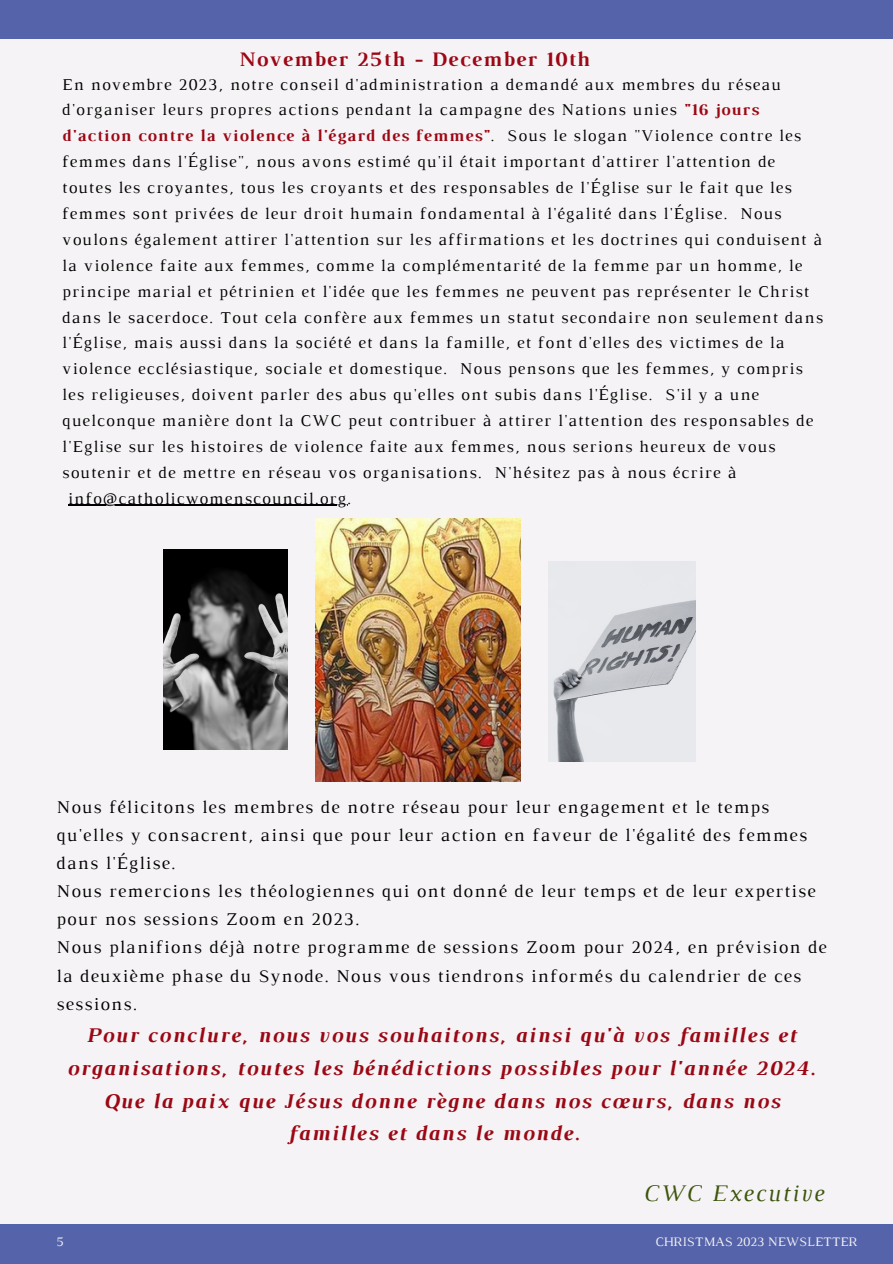
<style>
.page{position:relative;width:893px;height:1264px;background:#fff}
.page>*{position:absolute;margin:0;border:0;box-sizing:border-box;transform-origin:0 0}
.t1{font:italic 24.3px "Luthier";letter-spacing:.07em;color:#3d550c}
.t2{font:italic 700 21.3px "Luthier";letter-spacing:.07em;color:#9b0815}
.t3{font:700 21px "Luthier";letter-spacing:.075em;color:#9b0815}
.t4{font:18.3px/28.2px "Luthier";letter-spacing:.07em;color:#000}
.t5{font:16.8px "Luthier";letter-spacing:.07em;color:#000}
.t6{font:700 16.8px "Luthier";letter-spacing:.07em;color:#9b0815}
.t7{font:13.2px "Luthier";color:#f5f3f5}
.s1{font-weight:700;color:#9b0815}
.s2{font-weight:400;color:#000}
</style>
<div class="page">
<div style="left:0;top:0;width:892px;height:1263px;background:#f5f3f5"></div>
<div style="left:0;top:1223px;width:892px;height:40px;background:#5564aa"></div>
<div style="left:0;top:0;width:892px;height:39px;background:#5564aa"></div>
<hr style="left:68px;top:505px;width:279px;height:1px;background:#000">
<img style="left:315px;top:518px;width:205px;height:263px">
<img style="left:163px;top:549px;width:124px;height:200px">
<img style="left:548px;top:561px;width:147px;height:200px">
<p class="t3" style="left:238px;top:51px;width:352px">November 25th - December 10th</p>
<p class="t5" style="left:62px;top:78px;width:719px">En novembre 2023, notre conseil d'administration a demandé aux membres du réseau</p>
<p class="t5" style="left:62px;top:104px;width:697px">d'organiser leurs propres actions pendant la campagne des Nations unies <span class="s1">"16 jours</span></p>
<p class="t6" style="left:62px;top:130px;width:740px">d'action contre la violence à l'égard des femmes"<span class="s2">. Sous le slogan "Violence contre les</span></p>
<p class="t5" style="left:62px;top:156px;width:714px">femmes dans l'Église", nous avons estimé qu'il était important d'attirer l'attention de</p>
<p class="t5" style="left:62px;top:181px;width:731px">toutes les croyantes, tous les croyants et des responsables de l'Église sur le fait que les</p>
<p class="t5" style="left:62px;top:207px;width:720px">femmes sont privées de leur droit humain fondamental à l'égalité dans l'Église. Nous</p>
<p class="t5" style="left:62px;top:233px;width:761px">voulons également attirer l'attention sur les affirmations et les doctrines qui conduisent à</p>
<p class="t5" style="left:62px;top:259px;width:741px">la violence faite aux femmes, comme la complémentarité de la femme par un homme, le</p>
<p class="t5" style="left:62px;top:285px;width:748px">principe marial et pétrinien et l'idée que les femmes ne peuvent pas représenter le Christ</p>
<p class="t5" style="left:62px;top:311px;width:762px">dans le sacerdoce. Tout cela confère aux femmes un statut secondaire non seulement dans</p>
<p class="t5" style="left:62px;top:337px;width:723px">l'Église, mais aussi dans la société et dans la famille, et font d'elles des victimes de la</p>
<p class="t5" style="left:62px;top:363px;width:742px">violence ecclésiastique, sociale et domestique. Nous pensons que les femmes, y compris</p>
<p class="t5" style="left:62px;top:388px;width:698px">les religieuses, doivent parler des abus qu'elles ont subis dans l'Église. S'il y a une</p>
<p class="t5" style="left:62px;top:414px;width:752px">quelconque manière dont la CWC peut contribuer à attirer l'attention des responsables de</p>
<p class="t5" style="left:62px;top:440px;width:714px">l'Eglise sur les histoires de violence faite aux femmes, nous serions heureux de vous</p>
<p class="t5" style="left:62px;top:466px;width:675px">soutenir et de mettre en réseau vos organisations. N'hésitez pas à nous écrire à</p>
<p class="t5" style="left:68px;top:492px;width:284px">info@catholicwomenscouncil.org.</p>
<p class="t4" style="left:57px;top:794px;width:751px">Nous félicitons les membres de notre réseau pour leur engagement et le temps qu'elles y consacrent, ainsi que pour leur action en faveur de l'égalité des femmes dans l'Église.</p>
<p class="t4" style="left:57px;top:878px;width:760px">Nous remercions les théologiennes qui ont donné de leur temps et de leur expertise pour nos sessions Zoom en 2023.</p>
<p class="t4" style="left:57px;top:934px;width:771px">Nous planifions déjà notre programme de sessions Zoom pour 2024, en prévision de la deuxième phase du Synode. Nous vous tiendrons informés du calendrier de ces sessions.</p>
<p class="t2" style="left:85px;top:1027px;width:711px">Pour conclure, nous vous souhaitons, ainsi qu'à vos familles et</p>
<p class="t2" style="left:66px;top:1060px;width:750px">organisations, toutes les bénédictions possibles pour l'année 2024.</p>
<p class="t2" style="left:102px;top:1092px;width:678px">Que la paix que Jésus donne règne dans nos cœurs, dans nos</p>
<p class="t2" style="left:286px;top:1125px;width:294px">familles et dans le monde.</p>
<p class="t1" style="left:643px;top:1184px;width:182px">CWC Executive</p>
<p class="t7" style="left:57px;top:1237px;width:9px">5</p>
<p class="t7" style="left:655px;top:1236px;width:203px">CHRISTMAS 2023 NEWSLETTER</p>
</div>
